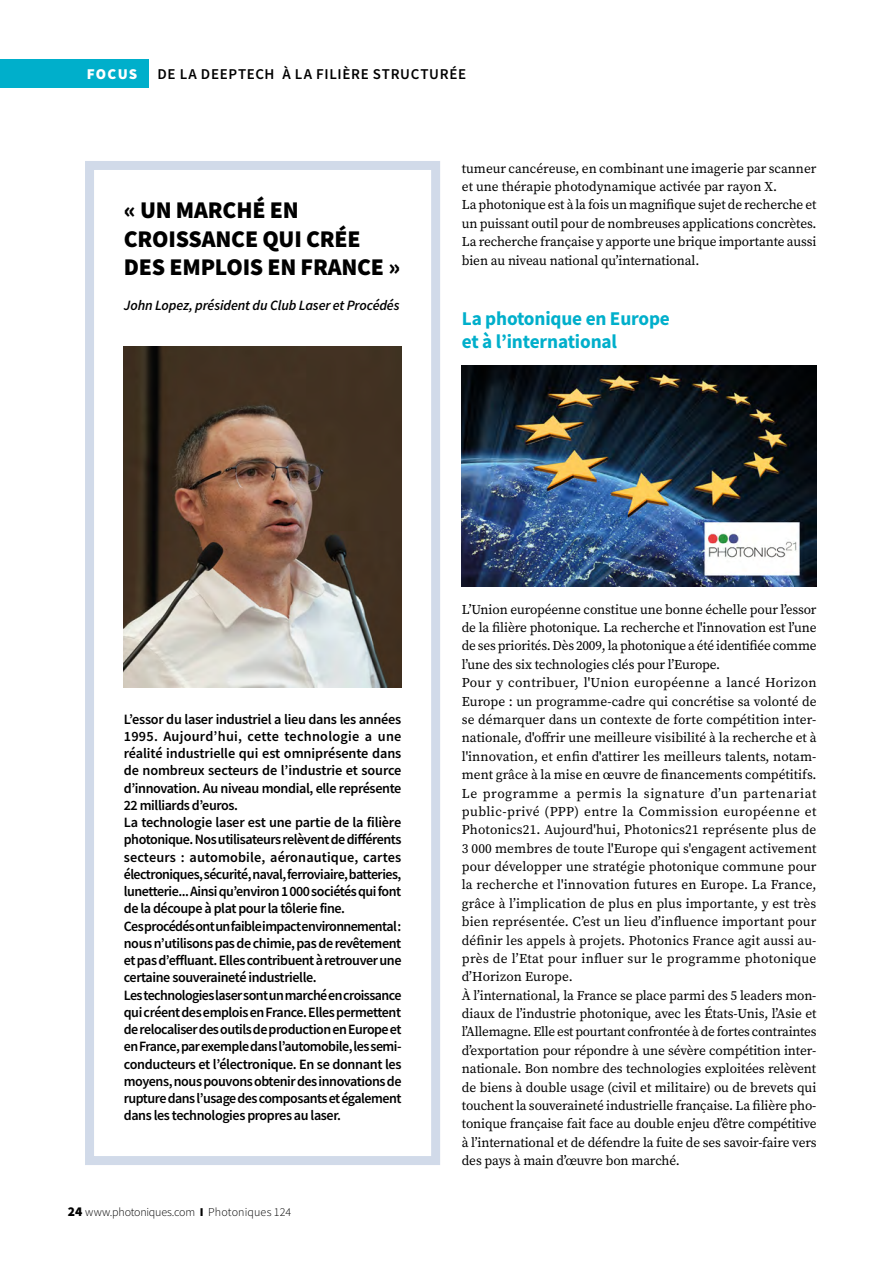
<style>
.page{position:relative;width:893px;height:1263px;background:#fff}
.page>*{position:absolute;margin:0;border:0;box-sizing:border-box;transform-origin:0 0}
.t1{font:900 24px/28.8px "Source Sans Pro";letter-spacing:-.01em;color:#000}
.t2{font:700 19.5px/23.4px "Source Sans Pro";letter-spacing:-.01em;color:#00afcb}
.t3{font:600 15px "Source Sans Pro";color:#000}
.t4{font:900 15px "Source Sans Pro";letter-spacing:.08em;color:#fff}
.t5{font:600 14.25px/17.2px "Source Sans Pro";letter-spacing:-.03em;color:#000}
.t6{font:italic 600 14.25px "Source Sans Pro";letter-spacing:-.01em;color:#000}
.t7{font:13.5px/18.3px "Source Serif Pro";letter-spacing:-.005em;color:#000}
.t8{font:300 12px "Source Sans Pro";color:#000}
.s1{font-weight:900;font-size:13.5px}
.s2{font-weight:900}
</style>
<div class="page">
<div style="left:0;top:60px;width:149px;height:28px;background:#00afcb"></div>
<img style="left:462px;top:366px;width:354px;height:221px">
<div style="left:85px;top:161px;width:355px;height:1004px;border:9px solid #d1dae9"></div>
<img style="left:124px;top:347px;width:277px;height:340px">
<p class="t4" style="left:87px;top:64px;width:52px">FOCUS</p>
<p class="t3" style="left:157px;top:64px;width:54px">deladeeptech</p>
<p class="t3" style="left:279px;top:64px;width:46px">àlafilière</p>
<p class="t3" style="left:373px;top:64px;width:11px">structur</p>
<p class="t3" style="left:449px;top:64px;width:16px">ée</p>
<h1 class="t1" style="left:124px;top:195px;width:278px">« UN MARCHÉ EN<br>CROISSANCE QUI CRÉE<br>DES EMPLOIS EN FRANCE »</h1>
<p class="t6" style="left:124px;top:295px;width:277px">John Lopez, président du Club Laser et Procédés</p>
<p class="t7" style="left:462px;top:159px;width:356px">tumeur cancéreuse, en combinant une imagerie par scanner et une thérapie photodynamique activée par rayon X.<br>La photonique est à la fois un magnifique sujet de recherche et un puissant outil pour de nombreuses applications concrètes.<br>La recherche française y apporte une brique importante aussi bien au niveau national qu’international.</p>
<h2 class="t2" style="left:462px;top:306px;width:210px">La photonique en Europe et à l’international</h2>
<p class="t5" style="left:124px;top:710px;width:279px">L’essor du laser industriel a lieu dans les années 1995. Aujourd’hui, cette technologie a une réalité industrielle qui est omniprésente dans de nombreux secteurs de l’industrie et source d’innovation. Au niveau mondial, elle représente 22 milliards d’euros.<br>La technologie laser est une partie de la filière photonique. Nos utilisateurs relèvent de différents secteurs : automobile, aéronautique, cartes électroniques, sécurité, naval, ferroviaire, batteries, lunetterie... Ainsi qu’environ 1 000 sociétés qui font de la découpe à plat pour la tôlerie fine.<br>Ces procédés ont un faible impact environnemental : nous n’utilisons pas de chimie, pas de revêtement et pas d’effluant. Elles contribuent à retrouver une certaine souveraineté industrielle.<br>Les technologies laser sont un marché en croissance qui créent des emplois en France. Elles permettent de relocaliser des outils de production en Europe et en France, par exemple dans l’automobile, les semi&shy;conducteurs et l’électronique. En se donnant les moyens, nous pouvons obtenir des innovations de rupture dans l’usage des composants et également dans les technologies propres au laser.</p>
<p class="t8" style="left:68px;top:1205px;width:225px"><span class="s1">24</span> www.photoniques.com <span class="s2">I</span> Photoniques 124</p>
<p class="t7" style="left:462px;top:600px;width:356px">L’Union européenne constitue une bonne échelle pour l’essor de la filière photonique. La recherche et l'innovation est l’une de ses priorités. Dès 2009, la photonique a été identifiée comme l’une des six technologies clés pour l’Europe.<br>Pour y contribuer, l'Union européenne a lancé Horizon Europe : un programme-cadre qui concrétise sa volonté de se démarquer dans un contexte de forte compétition inter&shy;nationale, d'offrir une meilleure visibilité à la recherche et à l'innovation, et enfin d'attirer les meilleurs talents, notam&shy;ment grâce à la mise en œuvre de financements compétitifs.<br>Le programme a permis la signature d’un partenariat public-privé (PPP) entre la Commission européenne et Photonics21. Aujourd'hui, Photonics21 représente plus de 3 000 membres de toute l'Europe qui s'engagent activement pour développer une stratégie photonique commune pour la recherche et l'innovation futures en Europe. La France, grâce à l’implication de plus en plus importante, y est très bien représentée. C’est un lieu d’influence important pour définir les appels à projets. Photonics France agit aussi au&shy;près de l’Etat pour influer sur le programme photonique d’Horizon Europe.<br>À l’international, la France se place parmi des 5 leaders mon&shy;diaux de l’industrie photonique, avec les États-Unis, l’Asie et l’Allemagne. Elle est pourtant confrontée à de fortes contraintes d’exportation pour répondre à une sévère compétition inter&shy;nationale. Bon nombre des technologies exploitées relèvent de biens à double usage (civil et militaire) ou de brevets qui touchent la souveraineté industrielle française. La filière pho&shy;tonique française fait face au double enjeu d’être compétitive à l’international et de défendre la fuite de ses savoir-faire vers des pays à main d’œuvre bon marché.</p>
</div>
